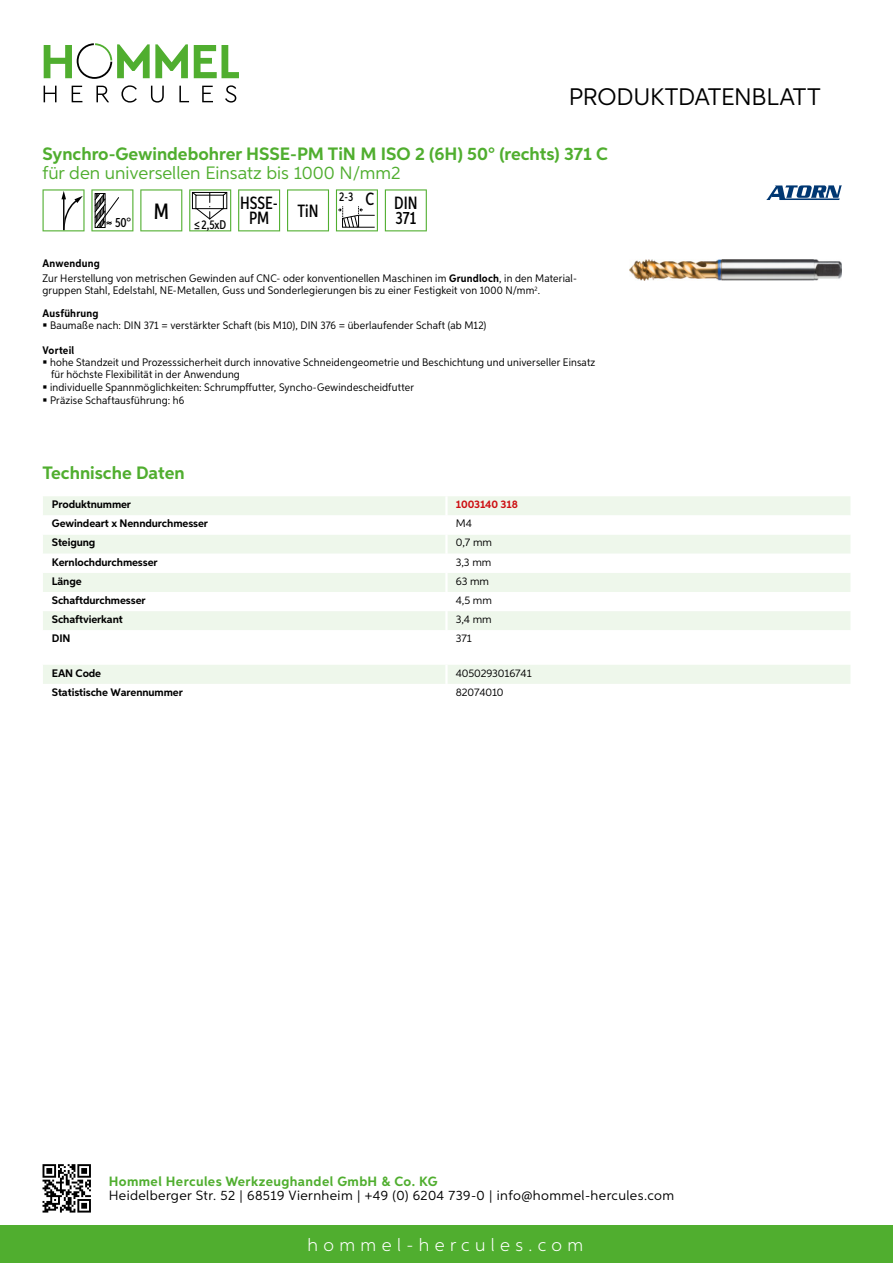
<style>
.page{position:relative;width:893px;height:1263px;background:#fff}
.page>*{position:absolute;margin:0;border:0;box-sizing:border-box;transform-origin:0 0}
.t1{font:24px "Aspira";letter-spacing:-.01em;color:#000}
.t2{font:700 18px "Aspira";color:#50ae2f}
.t3{font:18px "Aspira";color:#50ae2f}
.t4{font:300 18px "Aspira";letter-spacing:.3em;color:#fff}
.t5{font:500 17.85px/14.9px "Aspira XX Nar";color:#000;text-align:center}
.t6{font:13.5px "Aspira";letter-spacing:.03em;color:#000}
.t7{font:700 13.5px "Aspira";letter-spacing:.03em;color:#50ae2f}
.t8{font:500 13.35px "Aspira XX Nar";color:#000}
.t9{font:500 12.6px "Aspira XX Nar";color:#000}
.t10{font:10.95px/12.5px "Aspira Nar";letter-spacing:.015em;color:#000}
.t11{font:700 10.95px "Aspira";letter-spacing:-.01em;color:#000}
.t12{font:10.95px "Aspira";letter-spacing:-.01em;color:#000}
.t13{font:700 10.95px "Aspira";letter-spacing:-.01em;color:#cd1013}
.t14{font:700 10.95px "Aspira Nar";letter-spacing:.015em;color:#000}
.s1{font-weight:700}
</style>
<div class="page">
<div style="left:0;top:1226px;width:893px;height:37px;background:#50ae2f"></div>
<svg style="left:43px;top:1164px;width:48px;height:48px"></svg>
<svg style="left:194px;top:45px;width:45px;height:33px"></svg>
<svg style="left:44px;top:43px;width:144px;height:36px"></svg>
<svg style="left:44px;top:86px;width:13px;height:16px"></svg>
<svg style="left:72px;top:86px;width:10px;height:16px"></svg>
<svg style="left:96px;top:86px;width:13px;height:16px"></svg>
<svg style="left:121px;top:85px;width:16px;height:18px"></svg>
<svg style="left:151px;top:86px;width:13px;height:17px"></svg>
<svg style="left:179px;top:86px;width:10px;height:16px"></svg>
<svg style="left:202px;top:86px;width:11px;height:16px"></svg>
<svg style="left:225px;top:85px;width:11px;height:18px"></svg>
<div style="left:43px;top:496px;width:807px;height:19px;background:#eef7eb"></div>
<svg style="left:43px;top:535px;width:807px;height:95px;fill:#eef7eb"></svg>
<hr style="left:445px;top:496px;width:3px;height:19px;background:#fff">
<hr style="left:445px;top:535px;width:3px;height:19px;background:#fff">
<hr style="left:445px;top:554px;width:3px;height:19px;background:#fff">
<hr style="left:445px;top:573px;width:3px;height:19px;background:#fff">
<hr style="left:445px;top:592px;width:3px;height:19px;background:#fff">
<hr style="left:445px;top:611px;width:3px;height:19px;background:#fff">
<div style="left:43px;top:665px;width:807px;height:19px;background:#eef7eb"></div>
<svg style="left:43px;top:189px;width:42px;height:42px"></svg>
<svg style="left:91px;top:189px;width:42px;height:42px"></svg>
<svg style="left:140px;top:189px;width:42px;height:42px"></svg>
<svg style="left:189px;top:189px;width:42px;height:42px"></svg>
<svg style="left:238px;top:189px;width:42px;height:42px"></svg>
<svg style="left:287px;top:189px;width:42px;height:42px"></svg>
<svg style="left:336px;top:189px;width:42px;height:42px"></svg>
<svg style="left:385px;top:189px;width:42px;height:42px"></svg>
<img style="left:629px;top:259px;width:213px;height:21px">
<svg style="left:766px;top:185px;width:76px;height:15px"></svg>
<h1 class="t1" style="left:569px;top:82px;width:253px">Produktdatenblatt</h1>
<h2 class="t2" style="left:43px;top:142px;width:567px">Synchro-Gewindebohrer HSSE-PM TiN M ISO 2 (6H) 50° (rechts) 371 C</h2>
<h2 class="t3" style="left:43px;top:162px;width:360px">für den universellen Einsatz bis 1000 N/mm2</h2>
<p class="t8" style="left:115px;top:215px;width:55px">50° <sup>M</sup></p>
<p class="t9" style="left:194px;top:217px;width:34px">≤2,5xD</p>
<h3 class="t5" style="left:240px;top:196px;width:39px">HSSE-<br>PM</h3>
<h3 class="t5" style="left:298px;top:203px;width:22px">TiN</h3>
<h3 class="t5" style="left:339px;top:196px;width:80px;text-align:right"><sup>2-3</sup> C DIN<br>371</h3>
<p class="t10" style="left:43px;top:256px;width:536px;line-height:15.1px"><span class="s1">Anwendung<br></span>Zur Herstellung von metrischen Gewinden auf CNC- oder konventionellen Maschinen im <span class="s1">Grundloch</span>, in den Material-</p>
<p class="t10" style="left:43px;top:279px;width:499px;line-height:22.2px">gruppen Stahl, Edelstahl, NE-Metallen, Guss und Sonderlegierungen bis zu einer Festigkeit von 1000 N/mm<sup>2</sup>.<br><span class="s1">Ausführung</span></p>
<p class="t10" style="left:50px;top:319px;width:438px">Baumaße nach: DIN 371 = verstärkter Schaft (bis M10), DIN 376 = überlaufender Schaft (ab M12)</p>
<p class="t14" style="left:43px;top:343px;width:33px">Vorteil</p>
<p class="t10" style="left:50px;top:356px;width:547px">hohe Standzeit und Prozesssicherheit durch innovative Schneidengeometrie und Beschichtung und universeller Einsatz für höchste Flexibilität in der Anwendung<br>individuelle Spannmöglichkeiten: Schrumpffutter, Syncho-Gewindescheidfutter<br>Präzise Schaftausführung: h6</p>
<h2 class="t2" style="left:43px;top:462px;width:144px">Technische Daten</h2>
<p class="t11" style="left:52px;top:498px;width:81px">Produktnummer</p>
<p class="t13" style="left:456px;top:498px;width:64px">1003140 318</p>
<p class="t11" style="left:52px;top:517px;width:158px">Gewindeart x Nenndurchmesser</p>
<p class="t12" style="left:456px;top:517px;width:18px">M4</p>
<p class="t11" style="left:52px;top:536px;width:45px">Steigung</p>
<p class="t12" style="left:456px;top:536px;width:38px">0,7 mm</p>
<p class="t11" style="left:52px;top:555px;width:107px">Kernlochdurchmesser</p>
<p class="t12" style="left:456px;top:555px;width:37px">3,3 mm</p>
<p class="t11" style="left:52px;top:574px;width:31px">Länge</p>
<p class="t12" style="left:456px;top:574px;width:35px">63 mm</p>
<p class="t11" style="left:52px;top:593px;width:95px">Schaftdurchmesser</p>
<p class="t12" style="left:456px;top:593px;width:38px">4,5 mm</p>
<p class="t11" style="left:52px;top:612px;width:72px">Schaftvierkant</p>
<p class="t12" style="left:456px;top:613px;width:37px">3,4 mm</p>
<p class="t11" style="left:52px;top:632px;width:20px">DIN</p>
<p class="t12" style="left:456px;top:632px;width:17px">371</p>
<p class="t11" style="left:52px;top:666px;width:51px">EAN Code</p>
<p class="t12" style="left:456px;top:666px;width:77px">4050293016741</p>
<p class="t11" style="left:52px;top:685px;width:132px">Statistische Warennummer</p>
<p class="t12" style="left:456px;top:685px;width:49px">82074010</p>
<p class="t7" style="left:109px;top:1172px;width:330px">Hommel Hercules Werkzeughandel GmbH &amp; Co. KG</p>
<p class="t6" style="left:109px;top:1187px;width:567px">Heidelberger Str. 52 | 68519 Viernheim | +49 (0) 6204 739-0 | info@hommel-hercules.com</p>
<h2 class="t4" style="left:307px;top:1234px;width:277px">hommel-hercules.com</h2>
</div>
